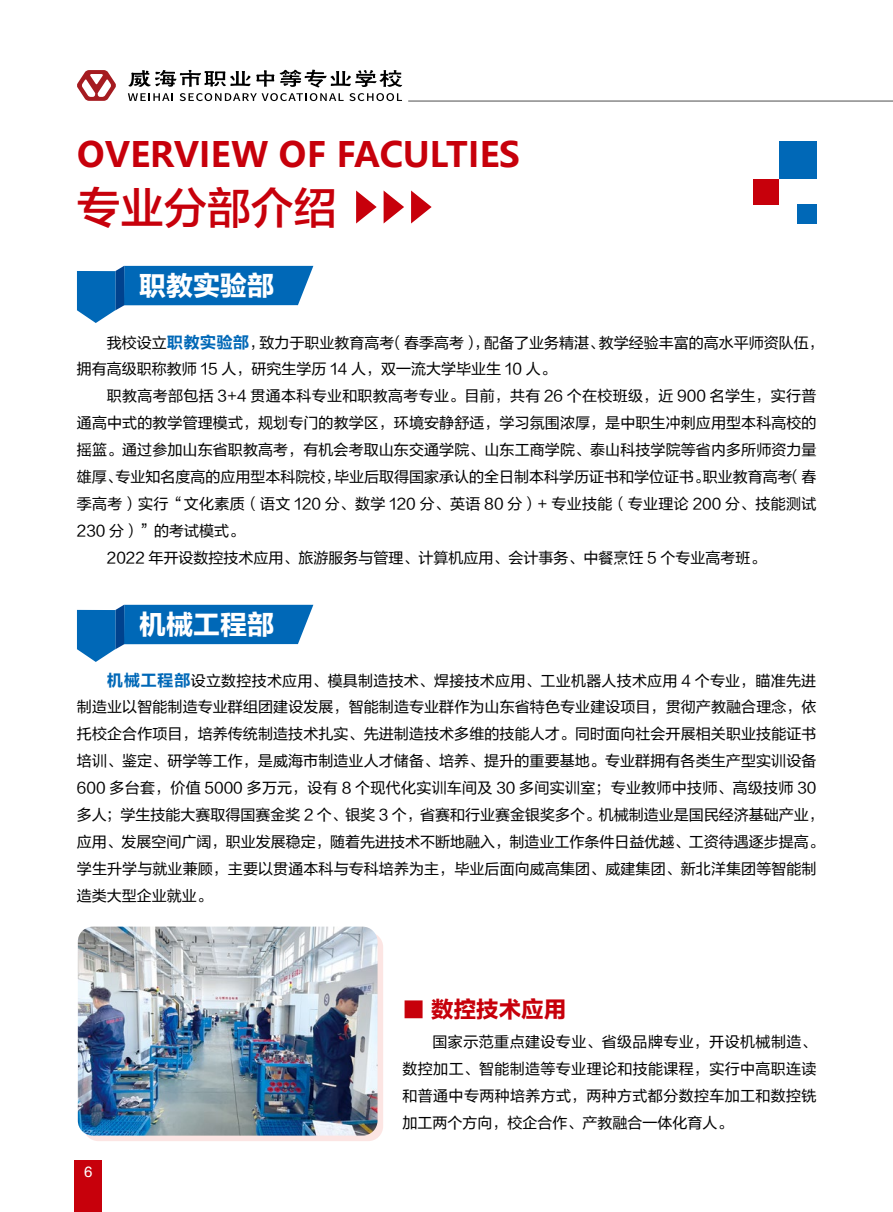
<style>
.page{position:relative;width:893px;height:1212px;background:#fff}
.page>*{position:absolute;margin:0;border:0;box-sizing:border-box;transform-origin:0 0}
.t1{font:43.35px "FZLTZHK WHBY GBK1 0";color:#c7000b}
.t2{font:700 34.65px "Microsoft Ya Hei";color:#c7000b}
.t3{font:27px "FZLTDHK WHBY GBK1 0";color:#fff}
.t4{font:22.5px "FZLTDHK WHBY GBK1 0";color:#c7000b}
.t5{font:15px/26.8px "FZLTHK WHBY GBK1 0";letter-spacing:.005em;color:#000}
.t6{font:15px "FZLTHK WHBY GBK1 0";letter-spacing:.025em;color:#000}
.t7{font:15px "FZHTJW GB1 0";color:#fff}
.s1{font-family:"FZLTCHK GBK1 0";font-size:16.5px;color:#0068b7}
</style>
<div class="page">
<svg style="left:77px;top:70px;width:39px;height:31px"></svg>
<svg style="left:128px;top:70px;width:274px;height:31px"></svg>
<hr style="left:408px;top:100px;width:485px;height:2px;background:#898989">
<div style="left:74px;top:1160px;width:28px;height:52px;background:#c7000b"></div>
<div style="left:83px;top:932px;width:300px;height:209px;background:#fce5e3;border-radius:15px"></div>
<svg style="left:356px;top:190px;width:21px;height:33px"></svg>
<svg style="left:384px;top:191px;width:20px;height:32px"></svg>
<svg style="left:411px;top:190px;width:21px;height:33px"></svg>
<svg style="left:77px;top:266px;width:236px;height:57px"></svg>
<svg style="left:77px;top:605px;width:236px;height:57px"></svg>
<img style="left:78px;top:926px;width:300px;height:209px">
<div style="left:797px;top:204px;width:19px;height:19px;background:#0068b7"></div>
<div style="left:754px;top:179px;width:25px;height:26px;background:#c7000b"></div>
<div style="left:779px;top:142px;width:37px;height:37px;background:#0068b7"></div>
<h2 class="t2" style="left:77px;top:131px;width:445px">OVERVIEW OF FACULTIES</h2>
<h1 class="t1" style="left:77px;top:184px;width:262px">专业分部介绍</h1>
<h3 class="t3" style="left:139px;top:271px;width:136px">职教实验部</h3>
<p class="t5" style="left:77px;top:330px;width:748px;line-height:26.2px;text-indent:30px">我校设立<span class="s1">职教实验部</span>，致力于职业教育高考（春季高考），配备了业务精湛、教学经验丰富的高水平师资队伍，拥有高级职称教师 15 人，研究生学历 14 人，双一流大学毕业生 10 人。</p>
<p class="t5" style="left:107px;top:383px;width:711px">职教高考部包括 3+4 贯通本科专业和职教高考专业。目前，共有 26 个在校班级，近 900 名学生，实行普</p>
<p class="t5" style="left:77px;top:410px;width:741px">通高中式的教学管理模式，规划专门的教学区，环境安静舒适，学习氛围浓厚，是中职生冲刺应用型本科高校的</p>
<p class="t5" style="left:77px;top:437px;width:741px">摇篮。通过参加山东省职教高考，有机会考取山东交通学院、山东工商学院、泰山科技学院等省内多所师资力量</p>
<p class="t5" style="left:77px;top:464px;width:741px">雄厚、专业知名度高的应用型本科院校，毕业后取得国家承认的全日制本科学历证书和学位证书。职业教育高考（春</p>
<p class="t6" style="left:77px;top:496px;width:741px">季高考）实行“文化素质（语文 120 分、数学 120 分、英语 80 分）+ 专业技能（专业理论 200 分、技能测试</p>
<p class="t5" style="left:77px;top:518px;width:169px">230 分）”的考试模式。</p>
<p class="t5" style="left:107px;top:545px;width:660px">2022 年开设数控技术应用、旅游服务与管理、计算机应用、会计事务、中餐烹饪 5 个专业高考班。</p>
<h3 class="t3" style="left:139px;top:610px;width:136px">机械工程部</h3>
<p class="t5" style="left:77px;top:667px;width:748px;text-indent:30px"><span class="s1">机械工程部</span>设立数控技术应用、模具制造技术、焊接技术应用、工业机器人技术应用 4 个专业，瞄准先进制造业以智能制造专业群组团建设发展，智能制造专业群作为山东省特色专业建设项目，贯彻产教融合理念，依托校企合作项目，培养传统制造技术扎实、先进制造技术多维的技能人才。同时面向社会开展相关职业技能证书培训、鉴定、研学等工作，是威海市制造业人才储备、培养、提升的重要基地。专业群拥有各类生产型实训设备600 多台套，价值 5000 多万元，设有 8 个现代化实训车间及 30 多间实训室；专业教师中技师、高级技师 30多人；学生技能大赛取得国赛金奖 2 个、银奖 3 个，省赛和行业赛金银奖多个。机械制造业是国民经济基础产业，应用、发展空间广阔，职业发展稳定，随着先进技术不断地融入，制造业工作条件日益优越、工资待遇逐步提高。学生升学与就业兼顾，主要以贯通本科与专科培养为主，毕业后面向威高集团、威建集团、新北洋集团等智能制造类大型企业就业。</p>
<h3 class="t4" style="left:403px;top:997px;width:165px">■ 数控技术应用</h3>
<p class="t7" style="left:84px;top:1164px;width:10px">6</p>
<p class="t5" style="left:403px;top:1029px;width:416px;text-align:justify;text-indent:30px">国家示范重点建设专业、省级品牌专业，开设机械制造、数控加工、智能制造等专业理论和技能课程，实行中高职连读和普通中专两种培养方式，两种方式都分数控车加工和数控铣加工两个方向，校企合作、产教融合一体化育人。</p>
</div>
